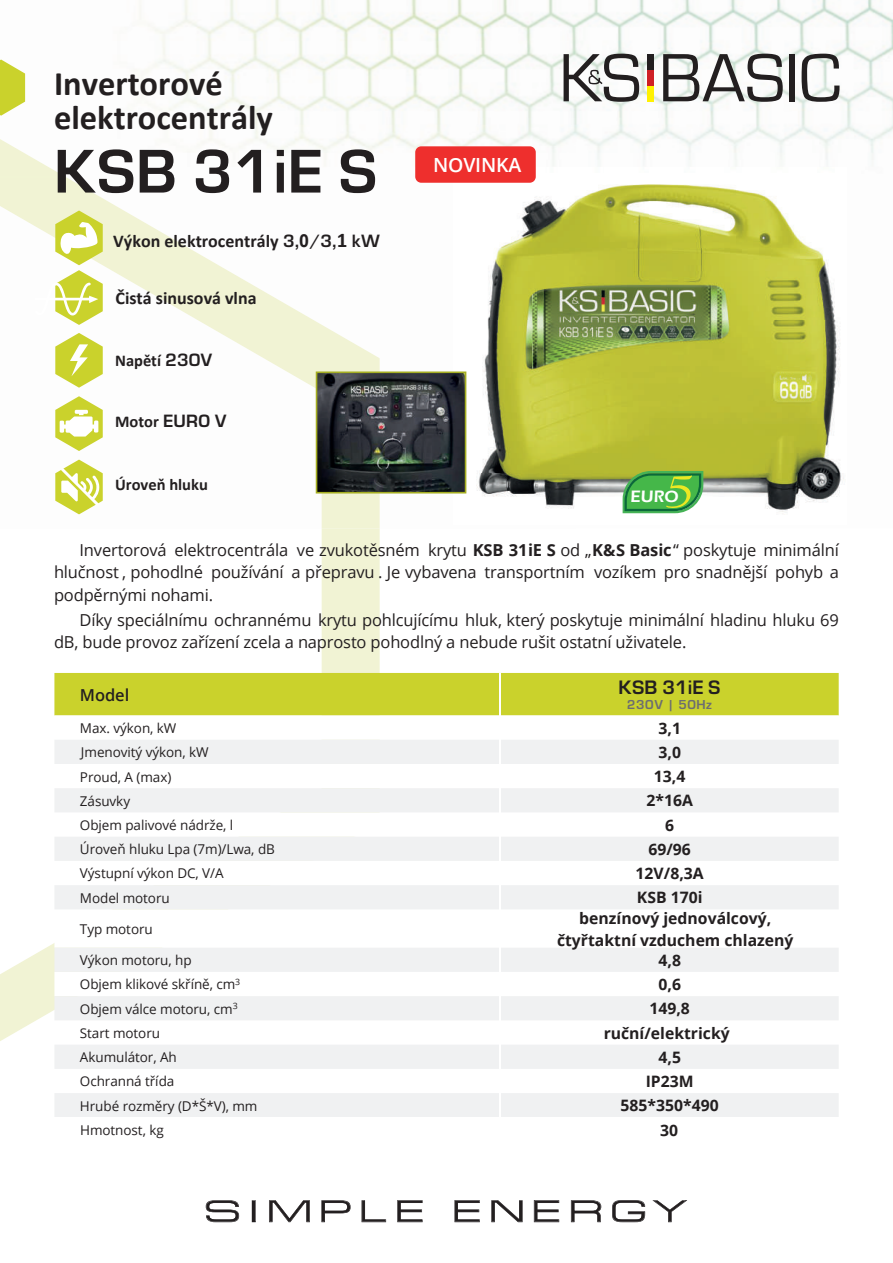
<style>
.page{position:relative;width:893px;height:1263px;background:#fff}
.page>*{position:absolute;margin:0;border:0;box-sizing:border-box;transform-origin:0 0}
.t1{font:57px "Europe Demi C";color:#231f20}
.t2{font:700 34.5px/34.5px "Calibri";color:#231f20}
.t3{font:600 19.5px "Open Sans";letter-spacing:-.01em;color:#fff}
.t4{font:700 18px "Calibri";color:#231f20}
.t5{font:18px "Europe Demi C";color:#231f20}
.t6{font:600 17.1px "Eras ITC";color:#fff}
.t7{font:16.5px/22.5px "Open Sans";letter-spacing:-.01em;color:#231f20;text-align:justify}
.t8{font:700 16.5px "Calibri";color:#231f20}
.t9{font:600 16.5px "Open Sans";letter-spacing:-.005em;color:#231f20}
.t10{font:700 15.75px/24.3px "Open Sans";color:#231f20;text-align:center}
.t11{font:700 15.75px/21.5px "Open Sans";color:#231f20;text-align:center}
.t12{font:13.5px "Open Sans";letter-spacing:-.005em;color:#231f20}
.t13{font:12px "Europe Demi C";letter-spacing:.05em;color:#6c6d70}
.s1{font-family:"Europe Demi PL";font-weight:400;font-size:16.5px}
.s2{font-family:"Helvetica";font-size:16.5px}
.s3{font-family:"Arial"}
.s4{font-size:21px}
.s5{font-family:"Europe Demi PL";font-weight:400}
.s6{font-weight:700}
.s7{font-style:inherit}
</style>
<div class="page">
<img style="left:0;top:0;width:893px;height:494px">
<svg style="left:564px;top:54px;width:75px;height:48px"></svg>
<svg style="left:663px;top:54px;width:120px;height:48px"></svg>
<div style="left:789px;top:54px;width:5px;height:47px;background:#231f20"></div>
<svg style="left:802px;top:54px;width:37px;height:48px"></svg>
<div style="left:647px;top:54px;width:7px;height:16px;background:#231f20"></div>
<div style="left:647px;top:70px;width:7px;height:16px;background:#cf2026"></div>
<div style="left:647px;top:86px;width:7px;height:16px;background:#fff101"></div>
<svg style="left:0;top:529px;width:380px;height:512px"></svg>
<img style="left:0;top:139px;width:380px;height:390px">
<svg style="left:0;top:60px;width:25px;height:56px"></svg>
<svg style="left:206px;top:1200px;width:33px;height:22px"></svg>
<svg style="left:252px;top:1200px;width:4px;height:22px"></svg>
<svg style="left:269px;top:1200px;width:41px;height:22px"></svg>
<svg style="left:321px;top:1200px;width:30px;height:22px"></svg>
<svg style="left:362px;top:1200px;width:24px;height:22px"></svg>
<svg style="left:397px;top:1200px;width:26px;height:22px"></svg>
<svg style="left:454px;top:1200px;width:26px;height:22px"></svg>
<svg style="left:491px;top:1200px;width:32px;height:22px"></svg>
<svg style="left:534px;top:1200px;width:25px;height:22px"></svg>
<svg style="left:571px;top:1200px;width:30px;height:22px"></svg>
<svg style="left:612px;top:1200px;width:33px;height:22px"></svg>
<svg style="left:652px;top:1200px;width:35px;height:22px"></svg>
<img style="left:454px;top:168px;width:392px;height:346px">
<div style="left:415px;top:146px;width:121px;height:37px;background:#ee2f2d;border-radius:6px"></div>
<svg style="left:55px;top:333px;width:48px;height:55px"></svg>
<svg style="left:55px;top:396px;width:48px;height:55px"></svg>
<svg style="left:34px;top:210px;width:69px;height:115px"></svg>
<div style="left:54px;top:673px;width:785px;height:42px;background:#cad22c"></div>
<svg style="left:54px;top:715px;width:785px;height:25px"></svg>
<svg style="left:54px;top:740px;width:785px;height:377px;fill:#f1f2f3"></svg>
<hr style="left:499px;top:673px;width:2px;height:42px;background:#fff">
<hr style="left:499px;top:715px;width:2px;height:25px;background:#fff">
<hr style="left:499px;top:740px;width:2px;height:24px;background:#fff">
<hr style="left:499px;top:764px;width:2px;height:24px;background:#fff">
<hr style="left:499px;top:788px;width:2px;height:24px;background:#fff">
<hr style="left:499px;top:812px;width:2px;height:25px;background:#fff">
<hr style="left:499px;top:837px;width:2px;height:24px;background:#fff">
<hr style="left:499px;top:861px;width:2px;height:24px;background:#fff">
<hr style="left:499px;top:885px;width:2px;height:24px;background:#fff">
<hr style="left:499px;top:909px;width:2px;height:39px;background:#fff">
<hr style="left:499px;top:948px;width:2px;height:24px;background:#fff">
<hr style="left:499px;top:972px;width:2px;height:24px;background:#fff">
<hr style="left:499px;top:996px;width:2px;height:24px;background:#fff">
<hr style="left:499px;top:1020px;width:2px;height:24px;background:#fff">
<hr style="left:499px;top:1044px;width:2px;height:25px;background:#fff">
<hr style="left:499px;top:1069px;width:2px;height:24px;background:#fff">
<hr style="left:499px;top:1093px;width:2px;height:24px;background:#fff">
<svg style="left:316px;top:371px;width:150px;height:122px"></svg>
<svg style="left:55px;top:460px;width:48px;height:54px"></svg>
<svg style="left:623px;top:471px;width:80px;height:42px"></svg>
<h2 class="t2" style="left:54px;top:69px;width:220px">Invertorové elektrocentrály</h2>
<h1 class="t1" style="left:54px;top:138px;width:325px">KSB 31iE S</h1>
<p class="t4" style="left:113px;top:234px;width:268px">Výkon elektrocentrály <span class="s1">3</span><span class="s2">,</span><span class="s3">0</span><span class="s1">/3</span><span class="s2">,</span><span class="s4">1</span> <span class="s1">KW</span></p>
<p class="t4" style="left:116px;top:290px;width:143px">Čistá sinusová vlna</p>
<p class="t8" style="left:115px;top:353px;width:99px">Napětí <span class="s5">230V</span></p>
<p class="t8" style="left:115px;top:415px;width:113px">Motor <span class="s5">EURO V</span></p>
<p class="t8" style="left:115px;top:477px;width:94px">Úroveň hluku</p>
<p class="t3" style="left:433px;top:151px;width:90px">NOVINKA</p>
<p class="t6" style="left:630px;top:487px;width:50px">EURO</p>
<p class="t7" style="left:54px;top:538px;width:786px;text-indent:26px">Invertorová elektrocentrála ve zvukotěsném krytu <span class="s6">KSB 31iE S</span> od „<span class="s6">K&amp;S Basic</span>“ poskytuje minimální hlučnost , pohodlné používání a přepravu . Je vybavena transportním vozíkem pro snadnější pohyb a podpěrnými nohami.</p>
<p class="t7" style="left:54px;top:608px;width:786px;text-indent:26px">Díky speciálnímu ochrannému krytu pohlcujícímu hluk, který poskytuje minimální hladinu hluku 69 dB, bude provoz zařízení zcela a naprosto pohodlný a nebude rušit ostatní uživatele.</p>
<p class="t9" style="left:80px;top:683px;width:51px">Model</p>
<p class="t5" style="left:619px;top:676px;width:104px">KSB 31iE S</p>
<p class="t13" style="left:627px;top:697px;width:86px">230V | 50Hz</p>
<p class="t12" style="left:80px;top:719px;width:98px">Max. výkon, kW</p>
<p class="t10" style="left:658px;top:715px;width:24px">3<span class="s7">,</span>1</p>
<p class="t12" style="left:81px;top:743px;width:129px">Jmenovitý výkon, kW</p>
<p class="t10" style="left:658px;top:740px;width:24px">3<span class="s7">,</span>0</p>
<p class="t12" style="left:80px;top:767px;width:93px">Proud, А (max)</p>
<p class="t10" style="left:646px;top:764px;width:48px">13<span class="s7">,</span>4<br>2*16А</p>
<p class="t12" style="left:80px;top:815px;width:155px">Objem palivové nádrže, l</p>
<p class="t10" style="left:665px;top:812px;width:10px">6</p>
<p class="t12" style="left:80px;top:840px;width:196px">Úroveň hluku Lpa (7m)/Lwa, dB</p>
<p class="t10" style="left:648px;top:836px;width:44px">69/96</p>
<p class="t12" style="left:80px;top:864px;width:145px">Výstupní výkon DC, V/А</p>
<p class="t10" style="left:636px;top:861px;width:70px;text-align:left">12V/8,3A<br>KSB 170i</p>
<p class="t12" style="left:80px;top:791px;width:52px">Zásuvky</p>
<p class="t12" style="left:80px;top:888px;width:91px">Model motoru</p>
<p class="t12" style="left:80px;top:919px;width:74px">Typ motoru</p>
<p class="t11" style="left:557px;top:907px;width:238px">benzínový jednoválcový, čtyřtaktní vzduchem chlazený</p>
<p class="t12" style="left:80px;top:951px;width:113px">Výkon motoru, hp</p>
<p class="t10" style="left:658px;top:947px;width:24px">4<span class="s7">,</span>8</p>
<p class="t12" style="left:80px;top:975px;width:162px">Objem klikové skříně, cm<sup>3</sup></p>
<p class="t10" style="left:658px;top:972px;width:24px">0<span class="s7">,</span>6</p>
<p class="t12" style="left:80px;top:999px;width:159px">Objem válce motoru, cm<sup>3</sup></p>
<p class="t10" style="left:649px;top:996px;width:42px">149,8</p>
<p class="t12" style="left:80px;top:1048px;width:98px">Akumulátor, Ah</p>
<p class="t10" style="left:646px;top:1044px;width:49px">4<span class="s7">,</span>5<br>IP23M</p>
<p class="t12" style="left:80px;top:1096px;width:179px">Hrubé rozměry (D*Š*V), mm</p>
<p class="t10" style="left:621px;top:1093px;width:100px">585*350*490</p>
<p class="t12" style="left:80px;top:1120px;width:85px">Hmotnost, kg</p>
<p class="t10" style="left:660px;top:1117px;width:19px">30</p>
<p class="t11" style="left:604px;top:1022px;width:128px">ruční/elektrický</p>
<p class="t12" style="left:80px;top:1023px;width:82px">Start motoru</p>
<p class="t12" style="left:80px;top:1072px;width:96px">Ochranná třída</p>
</div>
